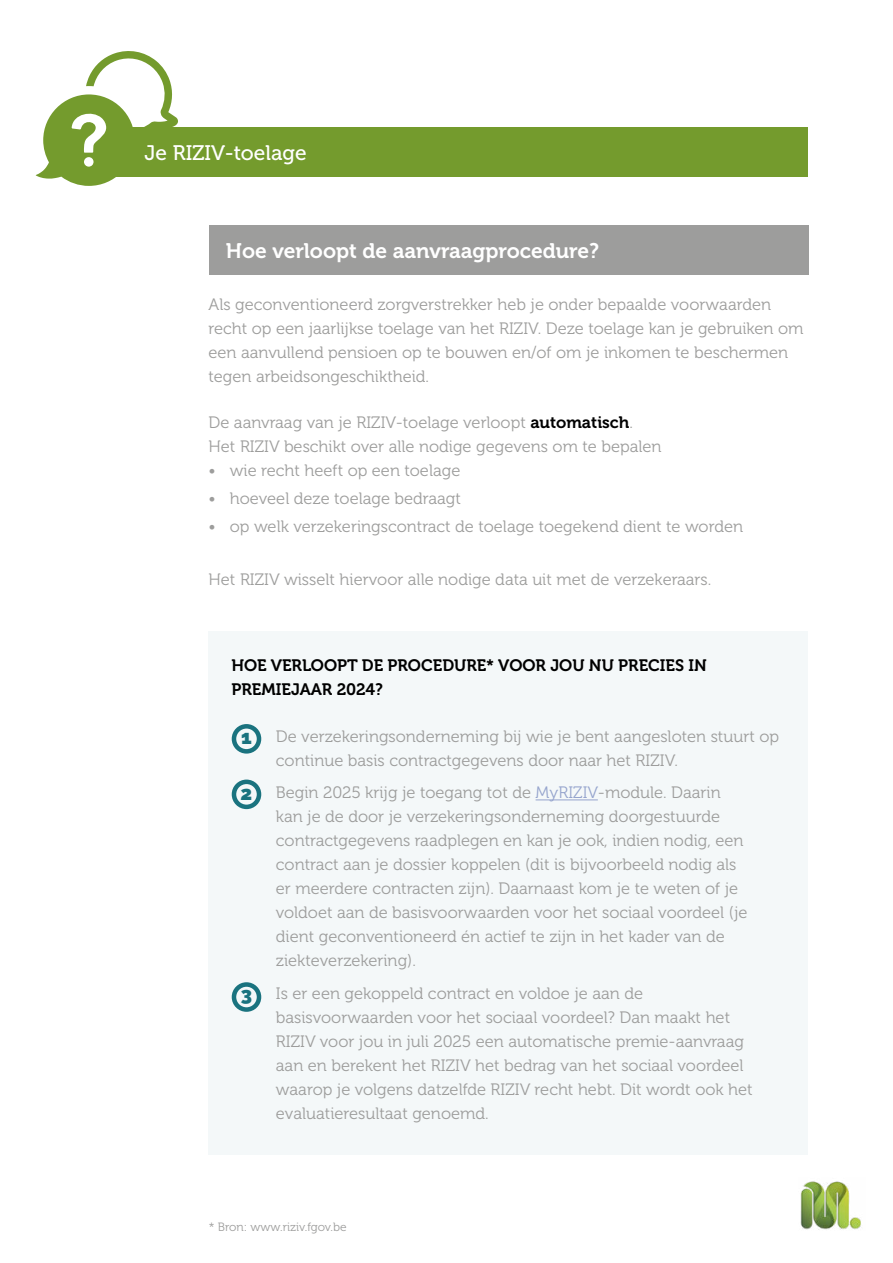
<style>
.page{position:relative;width:893px;height:1263px;background:#fff}
.page>*{position:absolute;margin:0;border:0;box-sizing:border-box;transform-origin:0 0}
.t1{font:21px "Museo 700";color:#fff}
.t2{font:21px "Museo 500";color:#fff}
.t3{font:900 19.5px "Raleway";color:#1a737f}
.t4{font:16.5px/24px "Museo 300";color:#9d9d9c}
.t5{font:16.5px/24px "Museo 700";color:#000}
.t6{font:12px "Museo 300";color:#9d9d9c}
.s1{font-family:"Museo 700";color:#000}
.s2{color:#95a4cd}
</style>
<div class="page">
<img style="left:800px;top:1181px;width:61px;height:49px">
<div style="left:209px;top:631px;width:599px;height:524px;background:#f4f8f9"></div>
<div style="left:85px;top:128px;width:723px;height:49px;background:#749b2d"></div>
<svg style="left:36px;top:51px;width:142px;height:135px"></svg>
<hr style="left:536px;top:799px;width:62px;height:1px;background:#95a4cd">
<div style="left:232px;top:724px;width:29px;height:30px;border:4px solid #1a737f;border-radius:50%"></div>
<div style="left:232px;top:779px;width:29px;height:30px;border:4px solid #1a737f;border-radius:50%"></div>
<div style="left:232px;top:982px;width:29px;height:30px;border:4px solid #1a737f;border-radius:50%"></div>
<div style="left:209px;top:225px;width:599px;height:50px;background:#9d9d9c"></div>
<p class="t2" style="left:145px;top:142px;width:164px">Je RIZIV-toelage</p>
<p class="t1" style="left:226px;top:239px;width:375px">Hoe verloopt de aanvraagprocedure?</p>
<p class="t4" style="left:209px;top:293px;width:596px">Als geconventioneerd zorgverstrekker heb je onder bepaalde voorwaarden recht op een jaarlijkse toelage van het RIZIV. Deze toelage kan je gebruiken om een aanvullend pensioen op te bouwen en/of om je inkomen te beschermen tegen arbeidsongeschiktheid.</p>
<p class="t4" style="left:209px;top:411px;width:454px">De aanvraag van je RIZIV-toelage verloopt <span class="s1">automatisch</span>.<br>Het RIZIV beschikt over alle nodige gegevens om te bepalen</p>
<p class="t4" style="left:209px;top:459px;width:253px">• wie recht heeft op een toelage</p>
<p class="t4" style="left:209px;top:487px;width:254px">• hoeveel deze toelage bedraagt</p>
<p class="t4" style="left:209px;top:515px;width:536px">• op welk verzekeringscontract de toelage toegekend dient te worden</p>
<p class="t4" style="left:209px;top:567px;width:504px">Het RIZIV wisselt hiervoor alle nodige data uit met de verzekeraars.</p>
<p class="t5" style="left:231px;top:653px;width:477px">HOE VERLOOPT DE PROCEDURE* VOOR JOU NU PRECIES IN<br>PREMIEJAAR 2024?</p>
<p class="t3" style="left:241px;top:726px;width:12px">1</p>
<p class="t3" style="left:241px;top:781px;width:13px">2</p>
<p class="t3" style="left:241px;top:983px;width:13px">3</p>
<p class="t4" style="left:276px;top:724px;width:505px">De verzekeringsonderneming bij wie je bent aangesloten stuurt op continue basis contractgegevens door naar het RIZIV.</p>
<p class="t4" style="left:276px;top:781px;width:473px">Begin 2025 krijg je toegang tot de <span class="s2">MyRIZIV</span>-module. Daarin kan je de door je verzekeringsonderneming doorgestuurde contractgegevens raadplegen en kan je ook, indien nodig, een contract aan je dossier koppelen (dit is bijvoorbeeld nodig als er meerdere contracten zijn). Daarnaast kom je te weten of je voldoet aan de basisvoorwaarden voor het sociaal voordeel (je dient geconventioneerd én actief te zijn in het kader van de ziekteverzekering).</p>
<p class="t4" style="left:276px;top:981px;width:478px">Is er een gekoppeld contract en voldoe je aan de basisvoorwaarden voor het sociaal voordeel? Dan maakt het RIZIV voor jou in juli 2025 een automatische premie-aanvraag aan en berekent het RIZIV het bedrag van het sociaal voordeel waarop je volgens datzelfde RIZIV recht hebt. Dit wordt ook het evaluatieresultaat genoemd.</p>
<p class="t6" style="left:209px;top:1220px;width:139px">* Bron: www.riziv.fgov.be</p>
</div>
